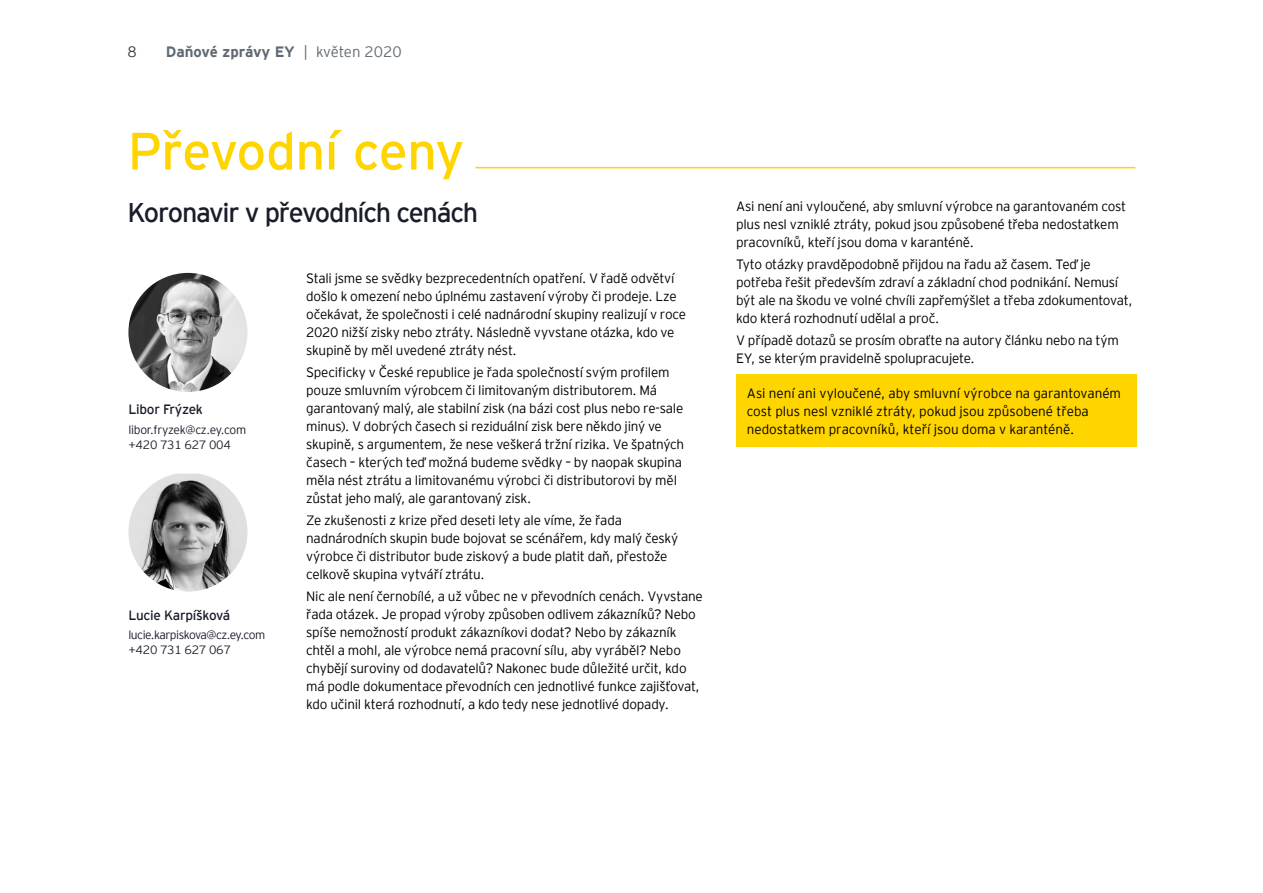
<style>
.page{position:relative;width:1263px;height:893px;background:#fff}
.page>*{position:absolute;margin:0;border:0;box-sizing:border-box;transform-origin:0 0}
.t1{font:52.5px "EY Interstate";letter-spacing:-.015em;color:#ffd500}
.t2{font:27px "EY Interstate";letter-spacing:-.05em;color:#181d29}
.t3{font:700 15px "EY Interstate";letter-spacing:-.005em;color:#606973}
.t4{font:300 15px "EY Interstate";color:#3c3c3b}
.t5{font:300 13.5px/18px "EY Interstate";letter-spacing:-.015em;color:#000}
.t6{font:13.5px "EY Interstate";letter-spacing:-.02em;color:#181d29}
.t7{font:300 12px/15px "EY Interstate";letter-spacing:-.04em;color:#181d29}
.t8{font:300 12px/15px "EY Interstate";letter-spacing:-.02em;color:#181d29}
.s1{font-weight:300}
</style>
<div class="page">
<hr style="left:476px;top:167px;width:659px;height:1px;background:#ffd500">
<img style="left:128px;top:474px;width:119px;height:118px">
<div style="left:736px;top:374px;width:401px;height:73px;background:#ffd500"></div>
<img style="left:128px;top:273px;width:119px;height:119px;border-radius:60px">
<p class="t4" style="left:127px;top:41px;width:11px">8</p>
<p class="t3" style="left:166px;top:41px;width:237px">Daňové zprávy EY <span class="s1">| květen 2020</span></p>
<h1 class="t1" style="left:128px;top:114px;width:338px">Převodní ceny</h1>
<h2 class="t2" style="left:128px;top:193px;width:352px">Koronavir v převodních cenách</h2>
<p class="t5" style="left:736px;top:196px;width:392px">Asi není ani vyloučené, aby smluvní výrobce na garantovaném cost plus nesl vzniklé ztráty, pokud jsou způsobené třeba nedostatkem pracovníků, kteří jsou doma v karanténě.</p>
<p class="t5" style="left:736px;top:254px;width:398px">Tyto otázky pravděpodobně přijdou na řadu až časem. Teď je potřeba řešit především zdraví a základní chod podnikání. Nemusí být ale na škodu ve volné chvíli zapřemýšlet a třeba zdokumentovat, kdo která rozhodnutí udělal a proč.</p>
<p class="t5" style="left:736px;top:331px;width:384px">V případě dotazů se prosím obraťte na autory článku nebo na tým<br>EY, se kterým pravidelně spolupracujete.</p>
<p class="t5" style="left:306px;top:268px;width:381px">Stali jsme se svědky bezprecedentních opatření. V řadě odvětví došlo k omezení nebo úplnému zastavení výroby či prodeje. Lze očekávat, že společnosti i celé nadnárodní skupiny realizují v roce 2020 nižší zisky nebo ztráty. Následně vyvstane otázka, kdo ve skupině by měl uvedené ztráty nést.</p>
<p class="t5" style="left:306px;top:362px;width:380px">Specificky v České republice je řada společností svým profilem pouze smluvním výrobcem či limitovaným distributorem. Má garantovaný malý, ale stabilní zisk (na bázi cost plus nebo re-sale minus). V dobrých časech si reziduální zisk bere někdo jiný ve skupině, s argumentem, že nese veškerá tržní rizika. Ve špatných časech – kterých teď možná budeme svědky – by naopak skupina měla nést ztrátu a limitovanému výrobci či distributorovi by měl zůstat jeho malý, ale garantovaný zisk.</p>
<p class="t5" style="left:306px;top:511px;width:374px">Ze zkušenosti z krize před deseti lety ale víme, že řada nadnárodních skupin bude bojovat se scénářem, kdy malý český výrobce či distributor bude ziskový a bude platit daň, přestože celkově skupina vytváří ztrátu.</p>
<p class="t5" style="left:306px;top:587px;width:398px">Nic ale není černobílé, a už vůbec ne v převodních cenách. Vyvstane řada otázek. Je propad výroby způsoben odlivem zákazníků? Nebo spíše nemožností produkt zákazníkovi dodat? Nebo by zákazník chtěl a mohl, ale výrobce nemá pracovní sílu, aby vyráběl? Nebo chybějí suroviny od dodavatelů? Nakonec bude důležité určit, kdo má podle dokumentace převodních cen jednotlivé funkce zajišťovat, kdo učinil která rozhodnutí, a kdo tedy nese jednotlivé dopady.</p>
<p class="t5" style="left:747px;top:383px;width:376px">Asi není ani vyloučené, aby smluvní výrobce na garantovaném cost plus nesl vzniklé ztráty, pokud jsou způsobené třeba nedostatkem pracovníků, kteří jsou doma v karanténě.</p>
<p class="t6" style="left:128px;top:400px;width:76px">Libor Frýzek</p>
<p class="t8" style="left:128px;top:421px;width:119px">libor.fryzek@cz.ey.com +420 731 627 004</p>
<p class="t6" style="left:128px;top:605px;width:103px">Lucie Karpíšková</p>
<p class="t7" style="left:128px;top:626px;width:138px">lucie.karpiskova@cz.ey.com +420 731 627 067</p>
</div>
